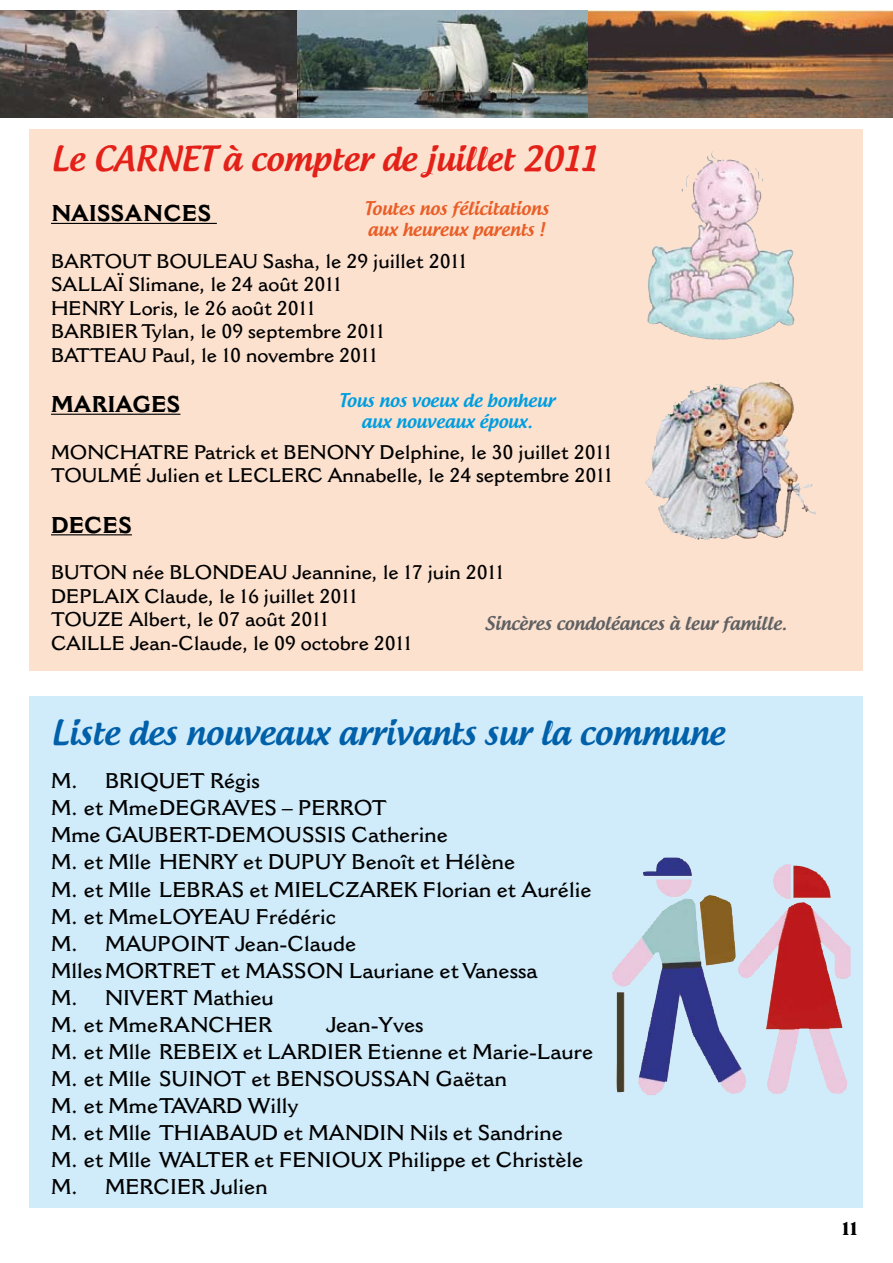
<style>
.page{position:relative;width:893px;height:1263px;background:#fff}
.page>*{position:absolute;margin:0;border:0;box-sizing:border-box;transform-origin:0 0}
.t1{font:500 33px "Androgyne";color:#0060a9}
.t2{font:500 33px "Androgyne";color:#e32118}
.t3{font:700 22.5px "Cantoria";color:#000}
.t4{font:600 21px/27px "Cantoria";color:#000}
.t5{font:600 19.5px/23.4px "Cantoria";color:#000}
.t6{font:500 18px/21.6px "Androgyne";color:#e95e27}
.t7{font:500 18px/21.6px "Androgyne";color:#009ee0;text-align:center}
.t8{font:500 18px "Androgyne";color:#5f6062}
.t9{font:800 18px "Cantoria";color:#000}
</style>
<div class="page">
<div style="left:30px;top:696px;width:833px;height:512px;background:#d0ebf9"></div>
<div style="left:30px;top:129px;width:833px;height:541px;background:#fce1cf"></div>
<img style="left:0;top:11px;width:893px;height:107px">
<hr style="left:51px;top:223px;width:166px;height:1px;background:#000">
<hr style="left:51px;top:414px;width:129px;height:1px;background:#000">
<hr style="left:51px;top:534px;width:81px;height:1px;background:#000">
<img style="left:647px;top:151px;width:148px;height:189px">
<img style="left:645px;top:379px;width:164px;height:161px">
<img style="left:643px;top:857px;width:188px;height:237px">
<h1 class="t2" style="left:51px;top:137px;width:547px">Le CARNET à compter de juillet 2011</h1>
<p class="t3" style="left:51px;top:200px;width:162px">NAISSANCES</p>
<p class="t5" style="left:51px;top:249px;width:417px">BARTOUT BOULEAU Sasha, le 29 juillet 2011<br>SALLAÏ Slimane, le 24 août 2011<br>HENRY Loris, le 26 août 2011<br>BARBIER Tylan, le 09 septembre 2011<br>BATTEAU Paul, le 10 novembre 2011</p>
<p class="t3" style="left:51px;top:391px;width:131px">MARIAGES</p>
<p class="t5" style="left:51px;top:440px;width:563px">MONCHATRE Patrick et BENONY Delphine, le 30 juillet 2011<br>TOULMÉ Julien et LECLERC Annabelle, le 24 septembre 2011</p>
<p class="t3" style="left:51px;top:511px;width:82px">DECES</p>
<p class="t5" style="left:51px;top:561px;width:455px">BUTON née BLONDEAU Jeannine, le 17 juin 2011<br>DEPLAIX Claude, le 16 juillet 2011<br>TOUZE Albert, le 07 août 2011<br>CAILLE Jean-Claude, le 09 octobre 2011</p>
<p class="t6" style="left:364px;top:197px;width:186px">Toutes nos félicitations aux heureux parents !</p>
<p class="t7" style="left:339px;top:389px;width:218px">Tous nos voeux de bonheur aux nouveaux époux.</p>
<p class="t8" style="left:485px;top:612px;width:304px">Sincères condoléances à leur famille.</p>
<h1 class="t1" style="left:51px;top:711px;width:675px">Liste des nouveaux arrivants sur la commune</h1>
<p class="t4" style="left:51px;top:767px;width:542px">M. BRIQUET Régis<br>M. et MmeDEGRAVES – PERROT<br>Mme GAUBERT-DEMOUSSIS Catherine<br>M. et Mlle HENRY et DUPUY Benoît et Hélène<br>M. et Mlle LEBRAS et MIELCZAREK Florian et Aurélie<br>M. et MmeLOYEAU Frédéric<br>M. MAUPOINT Jean-Claude<br>MllesMORTRET et MASSON Lauriane et Vanessa<br>M. NIVERT Mathieu<br>M. et MmeRANCHER</p>
<p class="t4" style="left:51px;top:1011px;width:544px;text-indent:275px">Jean-Yves<br>M. et Mlle REBEIX et LARDIER Etienne et Marie-Laure M. et Mlle SUINOT et BENSOUSSAN Gaëtan<br>M. et MmeTAVARD Willy<br>M. et Mlle THIABAUD et MANDIN Nils et Sandrine M. et Mlle WALTER et FENIOUX Philippe et Christèle M. MERCIER Julien</p>
<p class="t9" style="left:842px;top:1217px;width:18px">11</p>
</div>
